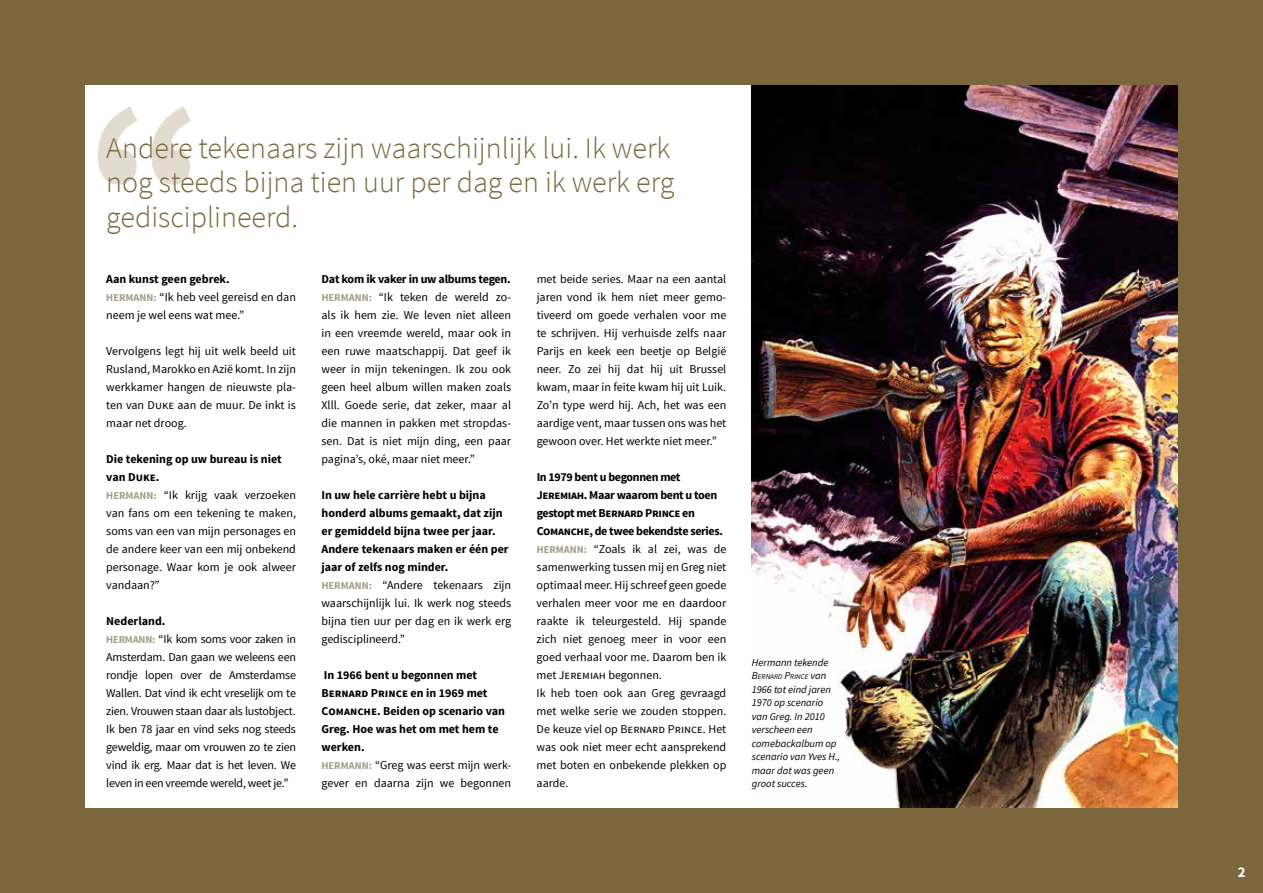
<style>
.page{position:relative;width:1263px;height:893px;background:#7b673b}
.page>*{position:absolute;margin:0;border:0;box-sizing:border-box;transform-origin:0 0}
.t1{font:300 30px/34.5px "Source Sans Pro";color:#7b673b}
.t2{font:700 15px "Source Sans Pro";color:#fff}
.t3{font:12px/18px "Source Sans Pro";color:#000}
.t4{font:700 12px/18px "Source Sans Pro";color:#000}
.t5{font:12px/18px "Source Sans Pro";letter-spacing:-.02em;color:#000}
.t6{font:italic 10.5px/13.5px "Source Sans Pro";color:#000}
.t7{font:italic 7.35px "Source Sans Pro";color:#000}
.s1{font-weight:700}
.s2{font-weight:700;font-size:10.5px;color:#a19e8c}
.s3{font-size:10.5px;color:#a19e8c}
.s4{font-weight:400}
.s5{font-size:10.5px}
</style>
<div class="page">
<div style="left:85px;top:85px;width:1093px;height:723px;background:#fff"></div>
<svg style="left:98px;top:106px;width:93px;height:79px"></svg>
<img style="left:752px;top:85px;width:426px;height:723px">
<h1 class="t1" style="left:106px;top:131px;width:570px">Andere tekenaars zijn waarschijnlijk lui. Ik werk nog steeds bijna tien uur per dag en ik werk erg gedisciplineerd.</h1>
<p class="t3" style="left:106px;top:270px;width:191px"><span class="s1">Aan kunst geen gebrek.<br></span><span class="s2">hermann:</span> “Ik heb veel gereisd en dan neem je wel eens wat mee.”</p>
<p class="t3" style="left:106px;top:342px;width:191px;text-align:justify">Vervolgens legt hij uit welk beeld uit Rusland, Marokko en Azië komt. In zijn werkkamer hangen de nieuwste pla&shy;ten van Duke aan de muur. De inkt is maar net droog.</p>
<p class="t3" style="left:106px;top:450px;width:191px"><span class="s1">Die tekening op uw bureau is niet van Duke.<br></span><span class="s2">hermann:</span> “Ik krijg vaak verzoeken van fans om een tekening te maken, soms van een van mijn personages en de andere keer van een mij onbekend personage. Waar kom je ook alweer vandaan?”</p>
<p class="t5" style="left:106px;top:612px;width:191px"><span class="s1">Nederland.<br></span><span class="s2">hermann:</span> “Ik kom soms voor zaken in Amsterdam. Dan gaan we weleens een rondje lopen over de Amsterdamse Wallen. Dat vind ik echt vreselijk om te zien. Vrouwen staan daar als lustobject.<br>Ik ben 78 jaar en vind seks nog steeds geweldig, maar om vrouwen zo te zien vind ik erg. Maar dat is het leven. We leven in een vreemde wereld, weet je.”</p>
<p class="t3" style="left:321px;top:270px;width:191px;text-align:justify"><span class="s1">Dat kom ik vaker in uw albums tegen. </span><span class="s2">hermann:</span> “Ik teken de wereld zo&shy;als ik hem zie. We leven niet alleen in een vreemde wereld, maar ook in een ruwe maatschappij. Dat geef ik weer in mijn tekeningen. Ik zou ook geen heel album willen maken zoals Xlll. Goede serie, dat zeker, maar al die mannen in pakken met stropdas&shy;sen. Dat is niet mijn ding, een paar pagina’s, oké, maar niet meer.”</p>
<p class="t4" style="left:321px;top:486px;width:191px">In uw hele carrière hebt u bijna honderd albums gemaakt, dat zijn er gemiddeld bijna twee per jaar.<br>Andere tekenaars maken er één per jaar of zelfs nog minder.<br><span class="s3">hermann:</span> <span class="s4">“Andere tekenaars zijn waarschijnlijk lui. Ik werk nog steeds bijna tien uur per dag en ik werk erg gedisciplineerd.”</span></p>
<p class="t4" style="left:321px;top:666px;width:191px">In 1966 bent u begonnen met<br>Bernard Prince en in 1969 met<br>Comanche. Beiden op scenario van<br>Greg. Hoe was het om met hem te werken.<br><span class="s3">hermann:</span> <span class="s4">“Greg was eerst mijn werk&shy;gever en daarna zijn we begonnen</span></p>
<p class="t3" style="left:537px;top:270px;width:191px;text-align:justify">met beide series. Maar na een aantal jaren vond ik hem niet meer gemo&shy;tiveerd om goede verhalen voor me te schrijven. Hij verhuisde zelfs naar Parijs en keek een beetje op België neer. Zo zei hij dat hij uit Brussel kwam, maar in feite kwam hij uit Luik.<br>Zo’n type werd hij. Ach, het was een aardige vent, maar tussen ons was het gewoon over. Het werkte niet meer.”</p>
<p class="t3" style="left:537px;top:468px;width:191px"><span class="s1">In 1979 bent u begonnen met<br>Jeremiah. Maar waarom bent u toen gestopt met Bernard Prince en<br>Comanche, de twee bekendste series. </span><span class="s2">hermann:</span> “Zoals ik al zei, was de samenwerking tussen mij en Greg niet optimaal meer. Hij schreef geen goede verhalen meer voor me en daardoor raakte ik teleurgesteld. Hij spande zich niet genoeg meer in voor een goed verhaal voor me. Daarom ben ik met Jeremiah begonnen.<br>Ik heb toen ook aan Greg gevraagd met welke serie we zouden stoppen.<br>De keuze viel op Bernard Prince. Het was ook niet meer echt aansprekend met boten en onbekende plekken op aarde.</p>
<p class="t6" style="left:752px;top:655px;width:78px">Hermann tekende</p>
<p class="t7" style="left:752px;top:672px;width:76px"><span class="s5">B</span>ERNARD <span class="s5">P</span>RINCE <span class="s5">van</span></p>
<p class="t6" style="left:752px;top:682px;width:90px">1966 tot eind jaren<br>1970 op scenario van Greg. In 2010 verscheen een comebackalbum op scenario van Yves H., maar dat was geen groot succes.</p>
<p class="t2" style="left:1238px;top:863px;width:9px">2</p>
</div>
